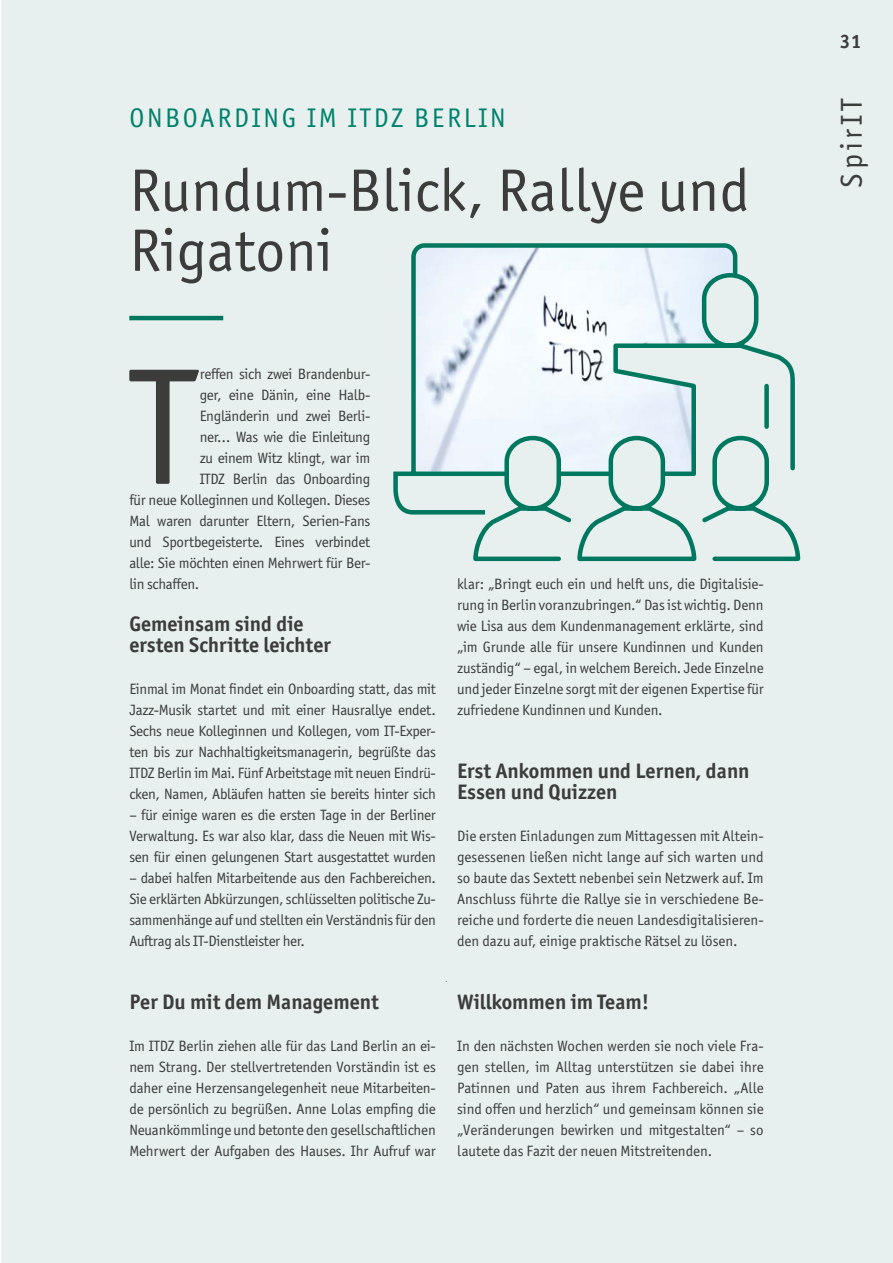
<style>
.page{position:relative;width:893px;height:1263px;background:#fff}
.page>*{position:absolute;margin:0;border:0;box-sizing:border-box;transform-origin:0 0}
.t1{font:166.35px "Officina Sans ITC Pro";color:#3c3c3b}
.t2{font:60px/60px "Officina Sans ITC Pro";letter-spacing:.005em;color:#3c3c3b}
.t3{font:30.3px "Officina Sans ITC Pro";letter-spacing:.125em;color:#3c3c3b}
.t4{font:27px "Officina Sans ITC Pro";letter-spacing:.1em;color:#00826d}
.t5{font:700 21px/21px "Officina Sans ITC Pro";color:#3c3c3b}
.t6{font:700 19.5px "Officina Sans ITC Pro";color:#3c3c3b}
.t7{font:15px/21px "Officina Sans ITC Pro";letter-spacing:-.02em;color:#3c3c3b;text-align:justify}
</style>
<div class="page">
<div style="left:1px;top:0;width:892px;height:1263px;background:#e7f0ee"></div>
<hr style="left:129px;top:316px;width:94px;height:4px;background:#007860">
<svg style="left:393px;top:243px;width:345px;height:272px"></svg>
<svg style="left:471px;top:271px;width:330px;height:291px"></svg>
<h3 class="t4" style="left:129px;top:102px;width:378px">ONBOARDING IM ITDZ BERLIN</h3>
<h2 class="t2" style="left:129px;top:160px;width:622px">Rundum-Blick, Rallye und<br>Rigatoni</h2>
<h1 class="t1" style="left:129px;top:330px;width:69px">T</h1>
<p class="t7" style="left:200px;top:363px;width:172px">reffen sich zwei Brandenbur-</p>
<p class="t7" style="left:200px;top:384px;width:172px">ger, eine Dänin, eine Halb-</p>
<p class="t7" style="left:200px;top:405px;width:172px">Engländerin und zwei Berli-</p>
<p class="t7" style="left:200px;top:426px;width:172px">ner… Was wie die Einleitung</p>
<p class="t7" style="left:200px;top:447px;width:172px">zu einem Witz klingt, war im</p>
<p class="t7" style="left:200px;top:468px;width:172px">ITDZ Berlin das Onboarding</p>
<p class="t7" style="left:129px;top:489px;width:242px">für neue Kolleginnen und Kollegen. Dieses</p>
<p class="t7" style="left:129px;top:510px;width:242px">Mal waren darunter Eltern, Serien-Fans</p>
<p class="t7" style="left:129px;top:531px;width:242px">und Sportbegeisterte. Eines verbindet</p>
<p class="t7" style="left:129px;top:552px;width:242px">alle: Sie möchten einen Mehrwert für Ber-</p>
<p class="t7" style="left:129px;top:573px;width:71px">lin schaffen.</p>
<p class="t7" style="left:457px;top:573px;width:308px">klar: „Bringt euch ein und helft uns, die Digitalisie&shy;rung in Berlin voranzubringen.“ Das ist wichtig. Denn wie Lisa aus dem Kundenmanagement erklärte, sind „im Grunde alle für unsere Kundinnen und Kunden zuständig“ – egal, in welchem Bereich. Jede Einzelne und jeder Einzelne sorgt mit der eigenen Expertise für zufriedene Kundinnen und Kunden.</p>
<h3 class="t5" style="left:129px;top:613px;width:203px">Gemeinsam sind die ersten Schritte leichter</h3>
<p class="t7" style="left:129px;top:678px;width:308px">Einmal im Monat findet ein Onboarding statt, das mit Jazz-Musik startet und mit einer Hausrallye endet.<br>Sechs neue Kolleginnen und Kollegen, vom IT-Exper&shy;ten bis zur Nachhaltigkeitsmanagerin, begrüßte das ITDZ Berlin im Mai. Fünf Arbeitstage mit neuen Eindrü&shy;cken, Namen, Abläufen hatten sie bereits hinter sich</p>
<p class="t7" style="left:129px;top:804px;width:308px">– für einige waren es die ersten Tage in der Berliner Verwaltung. Es war also klar, dass die Neuen mit Wis&shy;sen für einen gelungenen Start ausgestattet wurden</p>
<p class="t7" style="left:129px;top:867px;width:308px">– dabei halfen Mitarbeitende aus den Fachbereichen.<br>Sie erklärten Abkürzungen, schlüsselten politische Zu&shy;sammenhänge auf und stellten ein Verständnis für den Auftrag als IT-Dienstleister her.</p>
<h3 class="t5" style="left:457px;top:760px;width:294px">Erst Ankommen und Lernen, dann<br>Essen und Quizzen</h3>
<p class="t7" style="left:457px;top:825px;width:308px">Die ersten Einladungen zum Mittagessen mit Altein&shy;gesessenen ließen nicht lange auf sich warten und so baute das Sextett nebenbei sein Netzwerk auf. Im Anschluss führte die Rallye sie in verschiedene Be&shy;reiche und forderte die neuen Landesdigitalisieren&shy;den dazu auf, einige praktische Rätsel zu lösen.</p>
<h3 class="t5" style="left:129px;top:991px;width:251px">Per Du mit dem Management</h3>
<p class="t7" style="left:129px;top:1035px;width:308px">Im ITDZ Berlin ziehen alle für das Land Berlin an ei&shy;nem Strang. Der stellvertretenden Vorständin ist es daher eine Herzensangelegenheit neue Mitarbeiten&shy;de persönlich zu begrüßen. Anne Lolas empfing die Neuankömmlinge und betonte den gesellschaftlichen Mehrwert der Aufgaben des Hauses. Ihr Aufruf war</p>
<h3 class="t5" style="left:457px;top:991px;width:194px">Willkommen im Team!</h3>
<p class="t7" style="left:457px;top:1035px;width:308px">In den nächsten Wochen werden sie noch viele Fra&shy;gen stellen, im Alltag unterstützen sie dabei ihre Patinnen und Paten aus ihrem Fachbereich. „Alle sind offen und herzlich“ und gemeinsam können sie „Veränderungen bewirken und mitgestalten“ – so lautete das Fazit der neuen Mitstreitenden.</p>
<h3 class="t6" style="left:840px;top:29px;width:23px">31</h3>
<h3 class="t3" style="left:834px;top:188px;width:91px;rotate:-90deg">SpirIT</h3>
</div>
